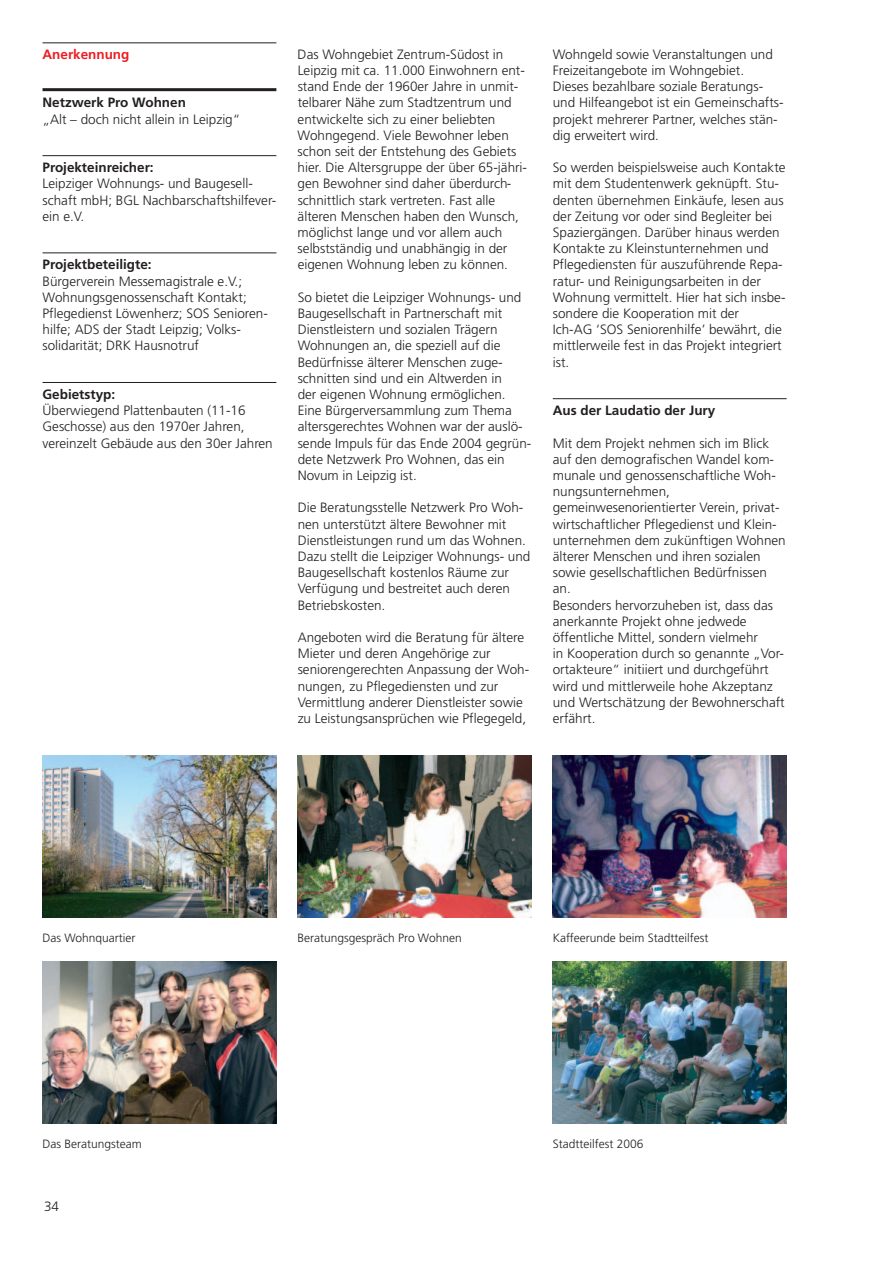
<style>
.page{position:relative;width:893px;height:1263px;background:#fff}
.page>*{position:absolute;margin:0;border:0;box-sizing:border-box;transform-origin:0 0}
.t1{font:300 13.5px/16.2px "Frutiger";color:#231f20}
.t2{font:700 13.5px "Frutiger";color:#231f20}
.t3{font:700 13.5px "Frutiger";color:#ee1d23}
.t4{font:300 12px "Frutiger";color:#231f20}
</style>
<div class="page">
<hr style="left:43px;top:43px;width:233px;height:1px;background:#231f20">
<hr style="left:43px;top:88px;width:233px;height:3px;background:#231f20">
<hr style="left:43px;top:155px;width:233px;height:1px;background:#231f20">
<hr style="left:43px;top:253px;width:233px;height:1px;background:#231f20">
<hr style="left:43px;top:382px;width:233px;height:1px;background:#231f20">
<hr style="left:553px;top:398px;width:234px;height:1px;background:#231f20">
<img style="left:43px;top:755px;width:233px;height:162px">
<img style="left:43px;top:961px;width:233px;height:162px">
<img style="left:298px;top:755px;width:233px;height:162px">
<img style="left:553px;top:755px;width:234px;height:162px">
<img style="left:553px;top:961px;width:234px;height:162px">
<p class="t3" style="left:43px;top:49px;width:88px">Anerkennung</p>
<p class="t2" style="left:43px;top:97px;width:145px">Netzwerk Pro Wohnen</p>
<p class="t1" style="left:43px;top:112px;width:199px">„Alt – doch nicht allein in Leipzig“</p>
<p class="t2" style="left:43px;top:162px;width:113px">Projekteinreicher:</p>
<p class="t1" style="left:43px;top:177px;width:235px">Leipziger Wohnungs- und Baugesell&shy;schaft mbH; BGL Nachbarschaftshilfever&shy;ein e.V.</p>
<p class="t2" style="left:43px;top:259px;width:111px">Projektbeteiligte:</p>
<p class="t1" style="left:43px;top:274px;width:227px">Bürgerverein Messemagistrale e.V.; Wohnungsgenossenschaft Kontakt; Pflegedienst Löwenherz; SOS Senioren&shy;hilfe; ADS der Stadt Leipzig; Volks&shy;solidarität; DRK Hausnotruf</p>
<p class="t2" style="left:43px;top:389px;width:74px">Gebietstyp:</p>
<p class="t1" style="left:43px;top:403px;width:232px">Überwiegend Plattenbauten (11-16<br>Geschosse) aus den 1970er Jahren, vereinzelt Gebäude aus den 30er Jahren</p>
<p class="t1" style="left:298px;top:47px;width:231px">Das Wohngebiet Zentrum-Südost in Leipzig mit ca. 11.000 Einwohnern ent&shy;stand Ende der 1960er Jahre in unmit&shy;telbarer Nähe zum Stadtzentrum und entwickelte sich zu einer beliebten Wohngegend. Viele Bewohner leben schon seit der Entstehung des Gebiets hier. Die Altersgruppe der über 65-jähri&shy;gen Bewohner sind daher überdurch&shy;schnittlich stark vertreten. Fast alle älteren Menschen haben den Wunsch, möglichst lange und vor allem auch selbstständig und unabhängig in der eigenen Wohnung leben zu können.</p>
<p class="t1" style="left:298px;top:290px;width:235px">So bietet die Leipziger Wohnungs- und Baugesellschaft in Partnerschaft mit Dienstleistern und sozialen Trägern Wohnungen an, die speziell auf die Bedürfnisse älterer Menschen zuge&shy;schnitten sind und ein Altwerden in<br>der eigenen Wohnung ermöglichen.<br>Eine Bürgerversammlung zum Thema altersgerechtes Wohnen war der auslö&shy;sende Impuls für das Ende 2004 gegrün&shy;dete Netzwerk Pro Wohnen, das ein Novum in Leipzig ist.</p>
<p class="t1" style="left:298px;top:501px;width:234px">Die Beratungsstelle Netzwerk Pro Woh&shy;nen unterstützt ältere Bewohner mit Dienstleistungen rund um das Wohnen.<br>Dazu stellt die Leipziger Wohnungs- und Baugesellschaft kostenlos Räume zur Verfügung und bestreitet auch deren Betriebskosten.</p>
<p class="t1" style="left:298px;top:630px;width:233px">Angeboten wird die Beratung für ältere Mieter und deren Angehörige zur seniorengerechten Anpassung der Woh&shy;nungen, zu Pflegediensten und zur Vermittlung anderer Dienstleister sowie zu Leistungsansprüchen wie Pflegegeld,</p>
<p class="t1" style="left:553px;top:47px;width:232px">Wohngeld sowie Veranstaltungen und Freizeitangebote im Wohngebiet.<br>Dieses bezahlbare soziale Beratungs&shy;und Hilfeangebot ist ein Gemeinschafts&shy;projekt mehrerer Partner, welches stän&shy;dig erweitert wird.</p>
<p class="t1" style="left:553px;top:160px;width:234px">So werden beispielsweise auch Kontakte mit dem Studentenwerk geknüpft. Stu&shy;denten übernehmen Einkäufe, lesen aus der Zeitung vor oder sind Begleiter bei Spaziergängen. Darüber hinaus werden Kontakte zu Kleinstunternehmen und Pflegediensten für auszuführende Repa&shy;ratur- und Reinigungsarbeiten in der Wohnung vermittelt. Hier hat sich insbe&shy;sondere die Kooperation mit der<br>Ich-AG ‘SOS Seniorenhilfe’ bewährt, die mittlerweile fest in das Projekt integriert ist.</p>
<p class="t2" style="left:553px;top:405px;width:164px">Aus der Laudatio der Jury</p>
<p class="t1" style="left:553px;top:436px;width:234px">Mit dem Projekt nehmen sich im Blick auf den demografischen Wandel kom&shy;munale und genossenschaftliche Woh&shy;nungsunternehmen, gemeinwesenorientierter Verein, privat&shy;wirtschaftlicher Pflegedienst und Klein&shy;unternehmen dem zukünftigen Wohnen älterer Menschen und ihren sozialen sowie gesellschaftlichen Bedürfnissen an.<br>Besonders hervorzuheben ist, dass das anerkannte Projekt ohne jedwede öffentliche Mittel, sondern vielmehr<br>in Kooperation durch so genannte „Vor&shy;ortakteure“ initiiert und durchgeführt wird und mittlerweile hohe Akzeptanz und Wertschätzung der Bewohnerschaft erfährt.</p>
<p class="t4" style="left:43px;top:933px;width:95px">Das Wohnquartier</p>
<p class="t4" style="left:43px;top:1139px;width:101px">Das Beratungsteam</p>
<p class="t1" style="left:44px;top:1199px;width:16px">34</p>
<p class="t4" style="left:298px;top:933px;width:166px">Beratungsgespräch Pro Wohnen</p>
<p class="t4" style="left:553px;top:933px;width:157px">Kaffeerunde beim Stadtteilfest</p>
<p class="t4" style="left:553px;top:1139px;width:92px">Stadtteilfest 2006</p>
</div>
